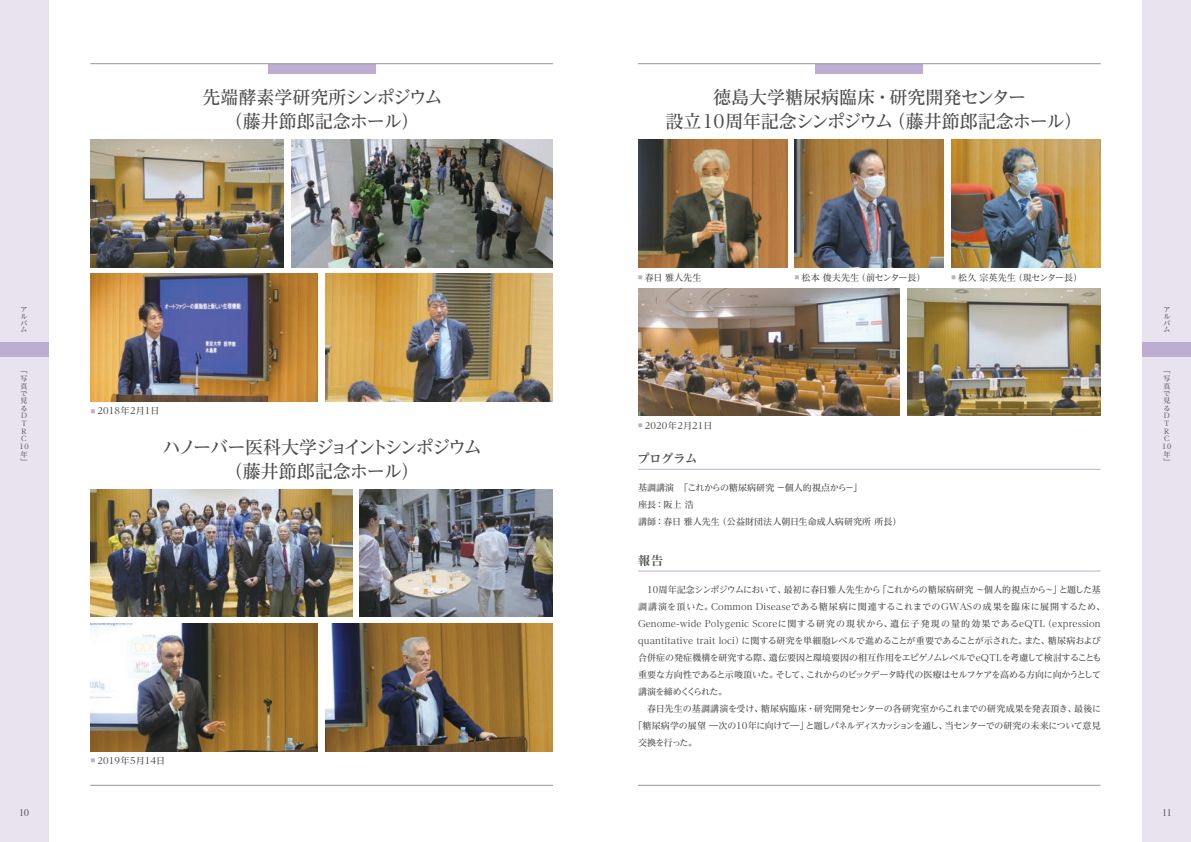
<style>
.page{position:relative;width:1191px;height:842px;background:#fff}
.page>*{position:absolute;margin:0;border:0;box-sizing:border-box;transform-origin:0 0}
.t1{font:500 18px/24px "Reim Pro";letter-spacing:-.005em;color:#4b4c4d;text-align:center}
.t2{font:500 18px/24px "Reim Pro";letter-spacing:-.07em;color:#4b4c4d;text-align:center}
.t3{font:700 12px "Reim Pro";letter-spacing:.015em;color:#4b4c4d}
.t4{font:10px "Times";color:#57585a}
.t5{font:500 9px/17px "Reim Pro";letter-spacing:.01em;color:#4b4c4d}
.t6{font:500 9px "Reim Pro";letter-spacing:-.06em;color:#4b4c4d}
.t7{font:500 9px "Reim Pro";letter-spacing:-.035em;color:#4b4c4d}
.t8{font:500 9px "Reim Pro";letter-spacing:.03em;color:#4b4c4d}
.t9{font:500 9px "Reim Pro";letter-spacing:-.02em;color:#4b4c4d}
.t10{font:500 9px "Reim Pro";letter-spacing:-.05em;color:#4b4c4d}
.t11{font:500 9px "Reim Pro";letter-spacing:-.07em;color:#4b4c4d}
.t12{font:500 7px/7.6px "Reim Pro";color:#57585a}
</style>
<div class="page">
<div style="left:268px;top:64px;width:107px;height:9px;background:#beadd3"></div>
<hr style="left:90px;top:63px;width:463px;height:1px;background:#939598">
<div style="left:815px;top:64px;width:108px;height:9px;background:#beadd3"></div>
<hr style="left:638px;top:63px;width:462px;height:1px;background:#939598">
<img style="left:90px;top:140px;width:193px;height:127px">
<img style="left:291px;top:140px;width:262px;height:127px">
<img style="left:360px;top:489px;width:193px;height:128px">
<img style="left:91px;top:489px;width:261px;height:128px">
<img style="left:907px;top:288px;width:193px;height:128px">
<img style="left:638px;top:288px;width:262px;height:128px">
<img style="left:90px;top:274px;width:228px;height:127px">
<img style="left:90px;top:623px;width:228px;height:128px">
<img style="left:325px;top:623px;width:228px;height:128px">
<img style="left:951px;top:140px;width:149px;height:127px">
<img style="left:638px;top:140px;width:149px;height:127px">
<img style="left:794px;top:140px;width:150px;height:127px">
<hr style="left:638px;top:469px;width:462px;height:1px;background:#beadd3">
<hr style="left:638px;top:571px;width:462px;height:1px;background:#beadd3">
<img style="left:325px;top:274px;width:228px;height:127px">
<div style="left:1142px;top:0;width:49px;height:842px;background:#e9e2ef"></div>
<div style="left:1142px;top:343px;width:49px;height:14px;background:#beadd3"></div>
<div style="left:0;top:0;width:48px;height:842px;background:#e9e2ef"></div>
<div style="left:0;top:343px;width:48px;height:14px;background:#beadd3"></div>
<hr style="left:90px;top:785px;width:463px;height:1px;background:#939598">
<hr style="left:638px;top:785px;width:462px;height:1px;background:#939598">
<h1 class="t1" style="left:202px;top:85px;width:242px">先端酵素学研究所シンポジウム（藤井節郎記念ホール）</h1>
<h1 class="t1" style="left:665px;top:85px;width:418px">徳島大学糖尿病臨床・研究開発センター<br>設立10周年記念シンポジウム（藤井節郎記念ホール）</h1>
<p class="t5" style="left:638px;top:269px;width:65px"><sup>■</sup> 春日雅人先生</p>
<p class="t5" style="left:794px;top:269px;width:132px"><sup>■</sup> 松本俊夫先生（前センター長）</p>
<p class="t5" style="left:951px;top:269px;width:132px"><sup>■</sup> 松久宗英先生（現センター長）</p>
<p class="t12" style="left:21px;top:306px;width:8px;line-height:6.7px;text-align:justify">アルバム</p>
<p class="t12" style="left:1163px;top:306px;width:8px;line-height:6.7px;text-align:justify">アルバム</p>
<p class="t12" style="left:19px;top:367px;width:11px">「写真で見る<br>D<br>T<br>R<br>C<br>10年」</p>
<p class="t5" style="left:91px;top:402px;width:70px"><sup>■</sup> 2018年2月1日</p>
<h1 class="t2" style="left:163px;top:435px;width:321px">ハノーバー医科大学ジョイントシンポジウム（藤井節郎記念ホール）</h1>
<p class="t5" style="left:91px;top:752px;width:76px"><sup>■</sup> 2019年5月14日</p>
<p class="t5" style="left:638px;top:417px;width:76px"><sup>■</sup> 2020年2月21日</p>
<h2 class="t3" style="left:637px;top:448px;width:62px">プログラム</h2>
<p class="t5" style="left:638px;top:479px;width:265px">基調講演　「これからの糖尿病研究 －個人的視点から－」<br>座長：阪上 浩<br>講師：春日 雅人先生（公益財団法人朝日生命成人病研究所 所長）</p>
<h2 class="t3" style="left:638px;top:550px;width:27px">報告</h2>
<p class="t7" style="left:638px;top:582px;width:464px">　10周年記念シンポジウムにおいて、最初に春日雅人先生から「これからの糖尿病研究 ～個人的視点から～」と題した基</p>
<p class="t8" style="left:638px;top:599px;width:468px">調講演を頂いた。Common Diseaseである糖尿病に関連するこれまでのGWASの成果を臨床に展開するため、</p>
<p class="t5" style="left:638px;top:615px;width:464px">Genome-wide Polygenic Scoreに関する研究の現状から、遺伝子発現の量的効果であるeQTL（expression</p>
<p class="t5" style="left:638px;top:632px;width:464px">quantitative trait loci）に関する研究を単細胞レベルで進めることが重要であることが示された。また、糖尿病および</p>
<p class="t9" style="left:638px;top:650px;width:465px">合併症の発症機構を研究する際、遺伝要因と環境要因の相互作用をエピゲノムレベルでeQTLを考慮して検討することも</p>
<p class="t10" style="left:638px;top:667px;width:464px">重要な方向性であると示唆頂いた。そして、これからのビックデータ時代の医療はセルフケアを高める方向に向かうとして</p>
<p class="t11" style="left:638px;top:684px;width:91px">講演を締めくくられた。</p>
<p class="t5" style="left:638px;top:700px;width:464px">　春日先生の基調講演を受け、糖尿病臨床・研究開発センターの各研究室からこれまでの研究成果を発表頂き、最後に</p>
<p class="t6" style="left:633px;top:718px;width:468px">「糖尿病学の展望 ―次の１０年に向けて―」と題しパネルディスカッションを通し、当センターでの研究の未来について意見</p>
<p class="t5" style="left:638px;top:734px;width:61px">交換を行った。</p>
<p class="t12" style="left:1162px;top:367px;width:11px">「写真で見る<br>D<br>T<br>R<br>C<br>10年」</p>
<p class="t4" style="left:19px;top:803px;width:11px">10</p>
<p class="t4" style="left:1162px;top:803px;width:11px">11</p>
</div>
